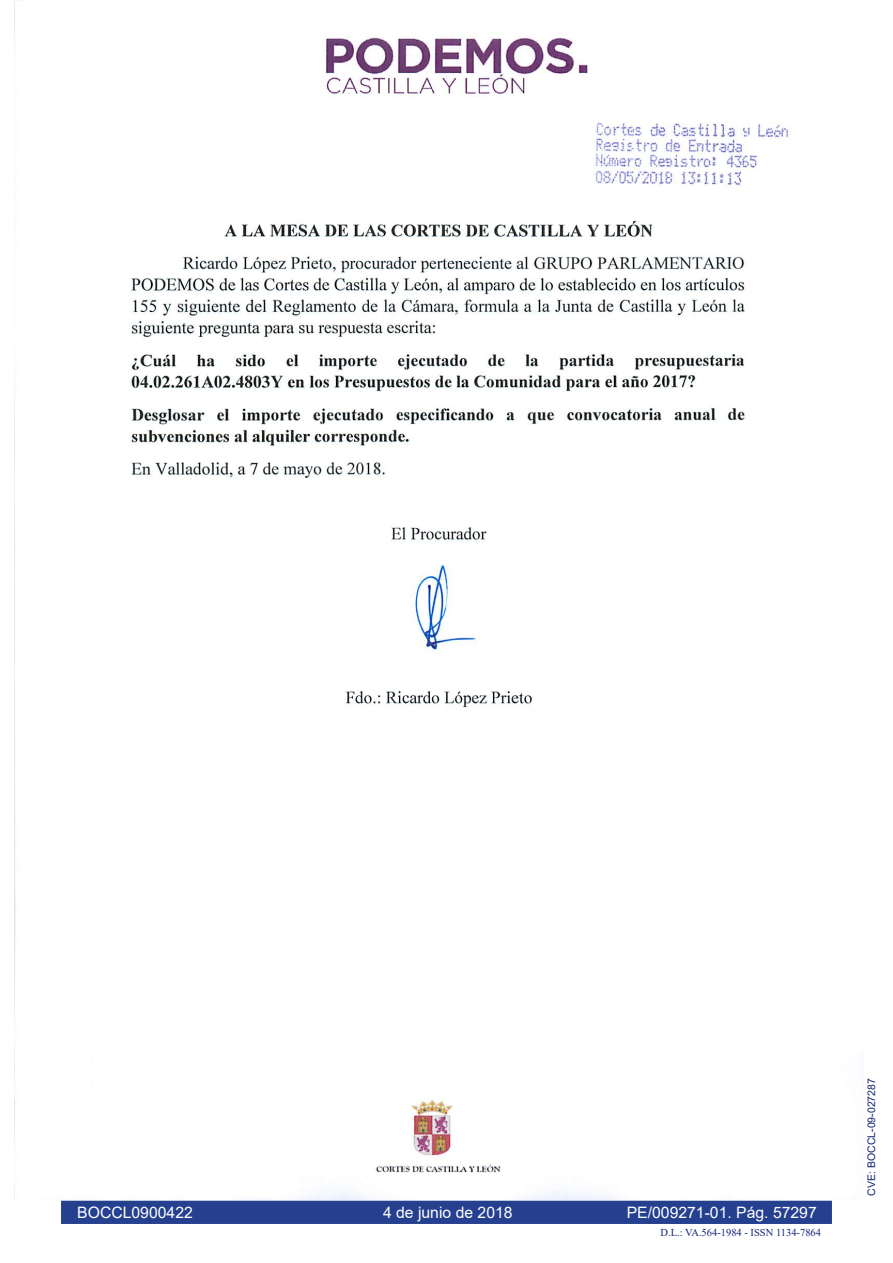
<style>
.page{position:relative;width:893px;height:1263px;background:#fff}
.page>*{position:absolute;margin:0;border:0;box-sizing:border-box;transform-origin:0 0}
.t1{font:15.75px "Arial";color:#fff}
.t2{font:10.5px "Times New Roman";color:#132477}
.t3{font:10.5px "Arial";color:#132477}
</style>
<div class="page">
<div style="left:60px;top:1200px;width:773px;height:25px;background:#25408f"></div>
<div style="left:60px;top:1199px;width:773px;height:26px;border:2px solid #fff"></div>
<img style="left:15px;top:0;width:818px;height:1200px">
<p class="t1" style="left:77px;top:1202px;width:117px">BOCCL0900422</p>
<p class="t1" style="left:383px;top:1202px;width:131px">4 de junio de 2018</p>
<p class="t1" style="left:627px;top:1202px;width:192px">PE/009271-01. Pág. 57297</p>
<p class="t2" style="left:661px;top:1225px;width:162px">D.L.: VA.564-1984 - ISSN 1134-7864</p>
<p class="t3" style="left:864px;top:1195px;width:119px;rotate:-90deg">CVE: BOCCL-09-027287</p>
</div>
